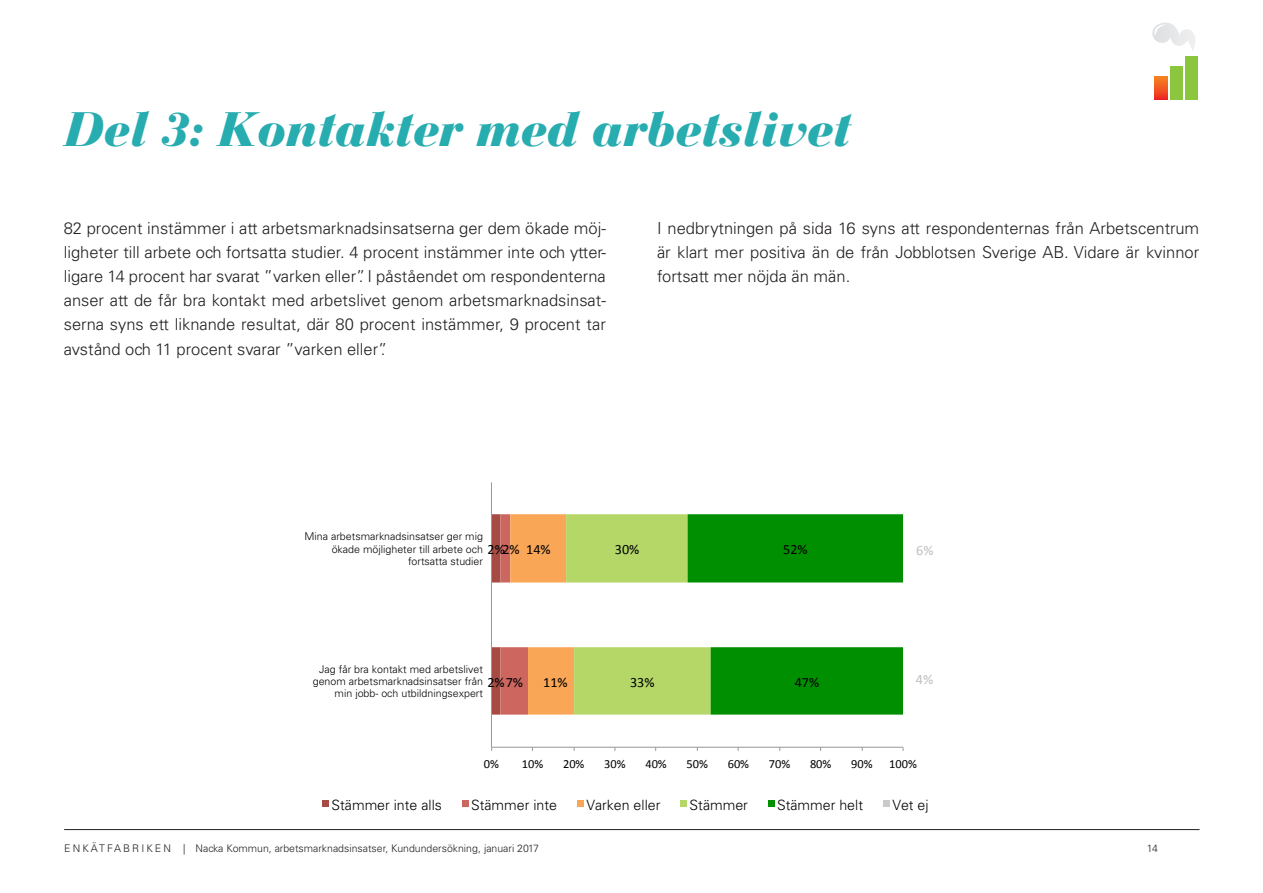
<style>
.page{position:relative;width:1263px;height:893px;background:#fff}
.page>*{position:absolute;margin:0;border:0;box-sizing:border-box;transform-origin:0 0}
.Sidrubrik{font:italic 900 48px "Bauer Bodoni Std";letter-spacing:-.015em;color:#27acb0}
.Brödtext{font:300 16.5px/24px "Univers LT Std";color:#231f20;text-align:justify}
.t1{font:300 14.25px "Univers LT Std";color:#000}
.t2{font:14.25px "Calibri";color:#000}
.t3{font:14.25px "Calibri";color:#bfbfbf}
.t4{font:12.45px "Calibri";color:#000}
.t5{font:300 10.65px/12.5px "Univers LT Std";color:#000;text-align:right}
.t6{font:300 10.5px "Univers LT Std";color:#231f20}
</style>
<div class="page">
<hr style="left:64px;top:829px;width:1135px;height:1px;background:#231f20">
<svg style="left:492px;top:514px;width:411px;height:201px"></svg>
<hr style="left:491px;top:747px;width:412px;height:1px;background:#979797">
<hr style="left:491px;top:482px;width:1px;height:265px;background:#979797">
<div style="left:322px;top:800px;width:7px;height:6px;background:#a64a44"></div>
<svg style="left:462px;top:800px;width:6px;height:6px"></svg>
<div style="left:577px;top:800px;width:7px;height:6px;background:#faa657"></div>
<div style="left:680px;top:800px;width:7px;height:6px;background:#b4d767"></div>
<svg style="left:768px;top:800px;width:6px;height:6px"></svg>
<div style="left:883px;top:800px;width:7px;height:6px;background:#cacaca"></div>
<svg style="left:1155px;top:76px;width:12px;height:24px"></svg>
<div style="left:1170px;top:67px;width:13px;height:33px;background:#8bc63e"></div>
<div style="left:1185px;top:57px;width:13px;height:43px;background:#8bc63e"></div>
<svg style="left:1152px;top:23px;width:43px;height:27px"></svg>
<p class="Sidrubrik" style="left:64px;top:100px;width:789px">Del 3: Kontakter med arbetslivet</p>
<p class="Brödtext" style="left:64px;top:217px;width:544px">82 procent instämmer i att arbetsmarknadsinsatserna ger dem ökade möj&shy;ligheter till arbete och fortsatta studier. 4 procent instämmer inte och ytter&shy;ligare 14 procent har svarat ”varken eller”. I påståendet om respondenterna anser att de får bra kontakt med arbetslivet genom arbetsmarknadsinsat&shy;serna syns ett liknande resultat, där 80 procent instämmer, 9 procent tar avstånd och 11 procent svarar ”varken eller”.</p>
<p class="Brödtext" style="left:657px;top:217px;width:544px">I nedbrytningen på sida 16 syns att respondenternas från Arbetscentrum är klart mer positiva än de från Jobblotsen Sverige AB. Vidare är kvinnor fortsatt mer nöjda än män.</p>
<p class="t5" style="left:304px;top:530px;width:180px">Mina arbetsmarknadsinsatser ger mig ökade möjligheter till arbete och fortsatta studier</p>
<p class="t2" style="left:487px;top:541px;width:19px">2%</p>
<p class="t2" style="left:502px;top:541px;width:19px">2%</p>
<p class="t2" style="left:526px;top:541px;width:26px">14%</p>
<p class="t5" style="left:313px;top:662px;width:172px">Jag får bra kontakt med arbetslivet genom arbetsmarknadsinsatser från min jobb- och utbildningsexpert</p>
<p class="t2" style="left:487px;top:673px;width:37px">2%7%</p>
<p class="t2" style="left:543px;top:673px;width:26px">11%</p>
<p class="t2" style="left:615px;top:541px;width:26px">30%</p>
<p class="t2" style="left:630px;top:673px;width:26px">33%</p>
<p class="t2" style="left:783px;top:541px;width:26px">52%</p>
<p class="t2" style="left:795px;top:673px;width:26px">47%</p>
<p class="t3" style="left:916px;top:542px;width:19px">6%</p>
<p class="t3" style="left:916px;top:671px;width:19px">4%</p>
<p class="t4" style="left:484px;top:755px;width:17px">0%</p>
<p class="t4" style="left:522px;top:755px;width:23px">10%</p>
<p class="t4" style="left:563px;top:755px;width:23px">20%</p>
<p class="t4" style="left:604px;top:755px;width:23px">30%</p>
<p class="t4" style="left:645px;top:755px;width:23px">40%</p>
<p class="t4" style="left:686px;top:755px;width:23px">50%</p>
<p class="t4" style="left:728px;top:755px;width:23px">60%</p>
<p class="t4" style="left:769px;top:755px;width:23px">70%</p>
<p class="t4" style="left:810px;top:755px;width:23px">80%</p>
<p class="t4" style="left:851px;top:755px;width:23px">90%</p>
<p class="t4" style="left:889px;top:755px;width:29px">100%</p>
<p class="t1" style="left:332px;top:796px;width:112px">Stämmer inte alls</p>
<p class="t1" style="left:471px;top:796px;width:87px">Stämmer inte</p>
<p class="t1" style="left:586px;top:796px;width:76px">Varken eller</p>
<p class="t1" style="left:690px;top:796px;width:60px">Stämmer</p>
<p class="t1" style="left:777px;top:796px;width:87px">Stämmer helt</p>
<p class="t1" style="left:892px;top:796px;width:38px">Vet ej</p>
<p class="t6" style="left:64px;top:842px;width:476px">E N K ÄT FA B R I K E N | Nacka Kommun, arbetsmarknadsinsatser, Kundundersökning, januari 2017</p>
<p class="t6" style="left:1147px;top:842px;width:13px">14</p>
</div>
